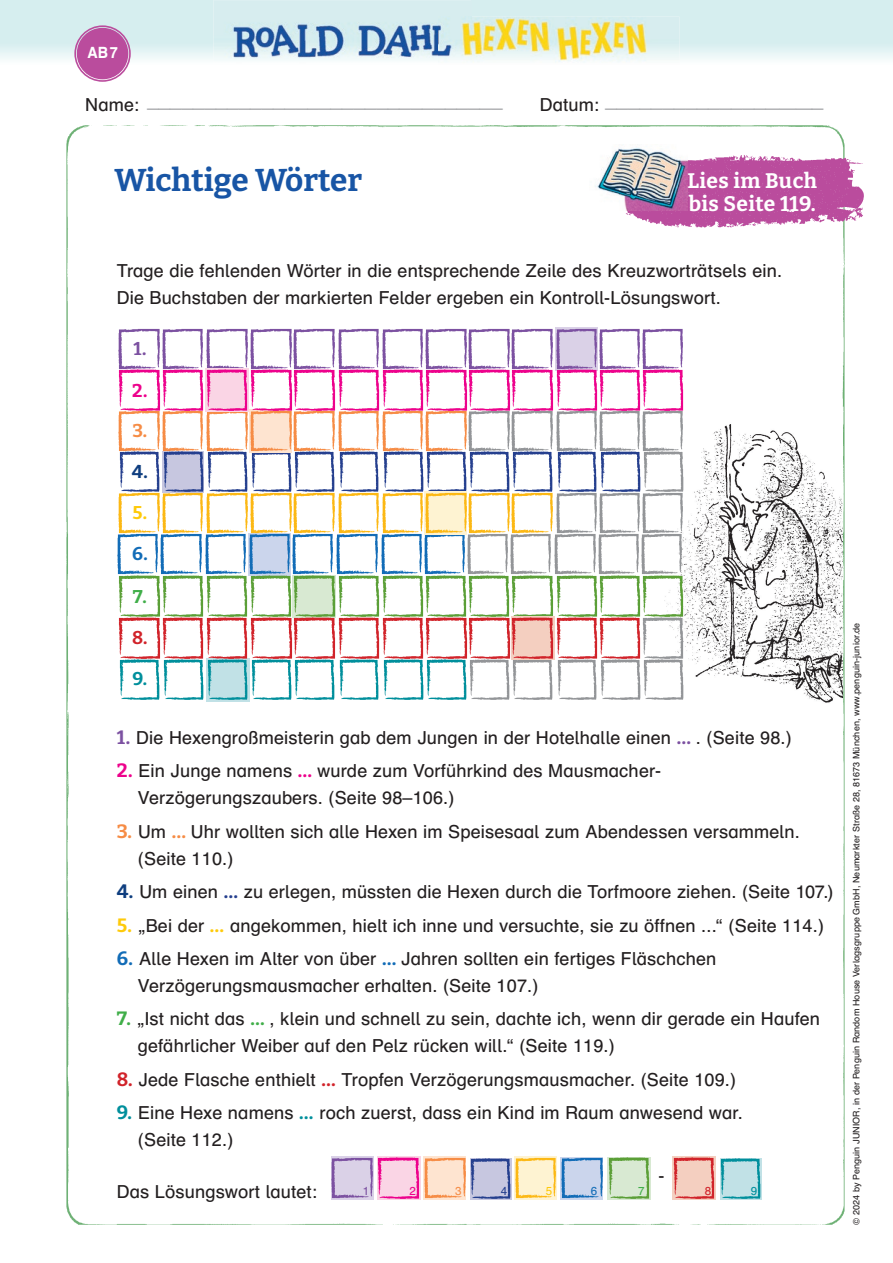
<style>
.page{position:relative;width:893px;height:1263px;background:#fff}
.page>*{position:absolute;margin:0;border:0;box-sizing:border-box;transform-origin:0 0}
.t1{font:700 31.5px "Bitter";color:#1855a5}
.t2{font:21px "Schulbuch Nord Pro";color:#939598}
.t3{font:700 21px/22.5px "Bitter";letter-spacing:.02em;color:#fff}
.t4{font:700 18.45px "Bitter";color:#7c51a1}
.t5{font:700 18.45px "Bitter";color:#ed028c}
.t6{font:700 18.45px "Bitter";color:#f68c45}
.t7{font:700 18.45px "Bitter";color:#0f3e7f}
.t8{font:700 18.45px "Bitter";color:#feca0a}
.t9{font:700 18.45px "Bitter";color:#126cb7}
.t10{font:700 18.45px "Bitter";color:#40ae49}
.t11{font:700 18.45px "Bitter";color:#d1232a}
.t12{font:700 18.45px "Bitter";color:#008f9c}
.t13{font:18px/27px "Schulbuch Nord Pro";letter-spacing:.01em;color:#231f20}
.t14{font:700 15.45px "Schulbuch Nord Pro";color:#fff;scale:.93 1}
.t15{font:11.55px "Schulbuch Nord Pro";color:#7c51a1}
.t16{font:11.55px "Schulbuch Nord Pro";color:#ed028c}
.t17{font:11.55px "Schulbuch Nord Pro";color:#f68c45}
.t18{font:11.55px "Schulbuch Nord Pro";color:#253f8e}
.t19{font:11.55px "Schulbuch Nord Pro";color:#feca0a}
.t20{font:11.55px "Schulbuch Nord Pro";color:#126cb7}
.t21{font:11.55px "Schulbuch Nord Pro";color:#40ae49}
.t22{font:11.55px "Schulbuch Nord Pro";color:#d1232a}
.t23{font:11.55px "Schulbuch Nord Pro";color:#008f9c}
.t24{font:9px "Schulbuch Nord Pro";letter-spacing:.01em;color:#231f20}
.s1{font-family:"Bitter";font-weight:700;font-size:19.2px;color:#7c51a1}
.s2{font-family:"Bitter";font-weight:700;font-size:19.2px;color:#ed028c}
.s3{font-family:"Bitter";font-weight:700;font-size:19.2px;color:#f68c45}
.s4{font-family:"Bitter";font-weight:700;font-size:19.2px;color:#0f3e7f}
.s5{font-family:"Bitter";font-weight:700;font-size:19.2px;color:#253f8e}
.s6{font-family:"Bitter";font-weight:700;font-size:19.2px;color:#feca0a}
.s7{font-family:"Bitter";font-weight:700;font-size:19.2px;color:#126cb7}
.s8{font-family:"Bitter";font-weight:700;font-size:19.2px;color:#40ae49}
.s9{font-family:"Bitter";font-weight:700;font-size:19.2px;color:#d1232a}
.s10{font-family:"Bitter";font-weight:700;font-size:19.2px;color:#008f9c}
</style>
<div class="page">
<img style="left:66px;top:125px;width:779px;height:1100px">
<img style="left:662px;top:420px;width:181px;height:283px">
<svg style="left:0;top:0;width:893px;height:69px"></svg>
<img style="left:213px;top:0;width:258px;height:64px">
<img style="left:439px;top:17px;width:240px;height:52px">
<img style="left:439px;top:17px;width:32px;height:47px">
<div style="left:77px;top:28px;width:51px;height:51px;background:#ba4c9d;border-radius:50%"></div>
<div style="left:74px;top:25px;width:57px;height:57px;border:2px solid #ba4c9d;border-radius:50%"></div>
<div style="left:78px;top:29px;width:50px;height:50px;border:2px solid #ba4c9d;border-radius:50%"></div>
<div style="left:206px;top:659px;width:43px;height:43px;background:#c1e1e6"></div>
<img style="left:118px;top:328px;width:130px;height:41px">
<img style="left:250px;top:328px;width:85px;height:41px">
<img style="left:337px;top:328px;width:216px;height:41px">
<img style="left:555px;top:328px;width:129px;height:41px">
<img style="left:117px;top:533px;width:85px;height:43px">
<img style="left:291px;top:535px;width:43px;height:40px">
<img style="left:380px;top:535px;width:172px;height:40px">
<img style="left:336px;top:535px;width:42px;height:40px">
<img style="left:204px;top:535px;width:42px;height:40px">
<img style="left:554px;top:535px;width:128px;height:40px">
<svg style="left:248px;top:533px;width:43px;height:42px;background:#aac2e2"></svg>
<img style="left:561px;top:1157px;width:42px;height:43px">
<img style="left:118px;top:575px;width:566px;height:42px">
<svg style="left:293px;top:575px;width:43px;height:42px;background:#bfdab3"></svg>
<img style="left:607px;top:1157px;width:43px;height:43px">
<img style="left:119px;top:453px;width:43px;height:39px">
<img style="left:250px;top:451px;width:434px;height:84px">
<svg style="left:162px;top:453px;width:42px;height:39px;background:#abafd1"></svg>
<img style="left:470px;top:1158px;width:42px;height:41px">
<img style="left:206px;top:453px;width:42px;height:39px">
<img style="left:119px;top:660px;width:85px;height:40px">
<img style="left:293px;top:617px;width:88px;height:83px">
<img style="left:469px;top:660px;width:85px;height:40px">
<img style="left:207px;top:660px;width:41px;height:40px">
<img style="left:720px;top:1158px;width:42px;height:41px">
<img style="left:382px;top:660px;width:85px;height:40px">
<img style="left:556px;top:660px;width:128px;height:40px">
<img style="left:251px;top:660px;width:41px;height:40px">
<img style="left:118px;top:412px;width:130px;height:41px">
<img style="left:292px;top:412px;width:43px;height:41px">
<img style="left:337px;top:412px;width:216px;height:41px">
<img style="left:555px;top:412px;width:129px;height:41px">
<svg style="left:250px;top:412px;width:42px;height:41px;background:#fcd4b6"></svg>
<img style="left:424px;top:1157px;width:42px;height:43px">
<img style="left:118px;top:492px;width:130px;height:43px">
<svg style="left:424px;top:492px;width:43px;height:43px;background:#fde7ae"></svg>
<img style="left:514px;top:1157px;width:43px;height:43px">
<img style="left:118px;top:369px;width:567px;height:43px">
<svg style="left:205px;top:369px;width:44px;height:43px;background:#f7aed4"></svg>
<img style="left:377px;top:1157px;width:43px;height:43px">
<img style="left:118px;top:617px;width:175px;height:43px">
<img style="left:381px;top:617px;width:304px;height:43px">
<svg style="left:511px;top:617px;width:43px;height:43px;background:#edaea3"></svg>
<img style="left:672px;top:1157px;width:44px;height:43px">
<img style="left:331px;top:1157px;width:43px;height:43px">
<img style="left:620px;top:141px;width:244px;height:103px">
<img style="left:589px;top:144px;width:99px;height:66px">
<p class="t14" style="left:87px;top:41px;width:34px">AB 7</p>
<p class="t2" style="left:85px;top:85px;width:419px"><sub>Name:</sub> _______________________________</p>
<p class="t2" style="left:540px;top:85px;width:285px"><sub>Datum:</sub> __________________</p>
<h1 class="t1" style="left:115px;top:154px;width:249px">Wichtige Wörter</h1>
<p class="t3" style="left:687px;top:168px;width:131px">Lies im Buch bis Seite 119.</p>
<p class="t13" style="left:117px;top:257px;width:667px">Trage die fehlenden Wörter in die entsprechende Zeile des Kreuzworträtsels ein.<br>Die Buchstaben der markierten Felder ergeben ein Kontroll-Lösungswort.</p>
<p class="t4" style="left:133px;top:334px;width:14px">1.</p>
<p class="t5" style="left:132px;top:376px;width:17px">2.</p>
<p class="t6" style="left:132px;top:416px;width:16px">3.</p>
<p class="t7" style="left:132px;top:457px;width:18px">4.</p>
<p class="t8" style="left:132px;top:498px;width:16px">5.</p>
<p class="t9" style="left:132px;top:539px;width:17px">6.</p>
<p class="t10" style="left:133px;top:581px;width:15px">7.</p>
<p class="t11" style="left:132px;top:623px;width:17px">8.</p>
<p class="t12" style="left:132px;top:663px;width:16px">9.</p>
<p class="t13" style="left:117px;top:724px;width:677px"><span class="s1">1.</span> Die Hexengroßmeisterin gab dem Jungen in der Hotelhalle einen <span class="s1">…</span> . (Seite 98.)</p>
<p class="t13" style="left:138px;top:757px;width:525px;text-indent:-21px"><span class="s2">2.</span> Ein Junge namens <span class="s2">…</span> wurde zum Vorführkind des Mausmacher-<br>Verzögerungszaubers. (Seite 98–106.)</p>
<p class="t13" style="left:138px;top:818px;width:663px;text-indent:-21px"><span class="s3">3.</span> Um <span class="s3">…</span> Uhr wollten sich alle Hexen im Speisesaal zum Abendessen versammeln. (Seite 110.)</p>
<p class="t13" style="left:117px;top:878px;width:718px"><span class="s4">4.</span> Um einen <span class="s5">…</span> zu erlegen, müssten die Hexen durch die Torfmoore ziehen. (Seite 107.)</p>
<p class="t13" style="left:117px;top:911px;width:709px"><span class="s6">5.</span> „Bei der <span class="s6">…</span> angekommen, hielt ich inne und versuchte, sie zu öffnen ...“ (Seite 114.)</p>
<p class="t13" style="left:138px;top:945px;width:580px;text-indent:-21px"><span class="s7">6.</span> Alle Hexen im Alter von über <span class="s7">…</span> Jahren sollten ein fertiges Fläschchen<br>Verzögerungsmausmacher erhalten. (Seite 107.)</p>
<p class="t13" style="left:138px;top:1005px;width:684px;text-indent:-21px"><span class="s8">7.</span> „Ist nicht das <span class="s8">…</span> , klein und schnell zu sein, dachte ich, wenn dir gerade ein Haufen gefährlicher Weiber auf den Pelz rücken will.“ (Seite 119.)</p>
<p class="t13" style="left:117px;top:1066px;width:621px"><span class="s9">8.</span> Jede Flasche enthielt <span class="s9">…</span> Tropfen Verzögerungsmausmacher. (Seite 109.)</p>
<p class="t13" style="left:138px;top:1099px;width:606px;text-indent:-21px"><span class="s10">9.</span> Eine Hexe namens <span class="s10">…</span> roch zuerst, dass ein Kind im Raum anwesend war. (Seite 112.)</p>
<p class="t13" style="left:117px;top:1178px;width:202px">Das Lösungswort lautet:</p>
<p class="t13" style="left:658px;top:1161px;width:7px">-</p>
<p class="t15" style="left:363px;top:1182px;width:8px">1</p>
<p class="t16" style="left:409px;top:1182px;width:8px">2</p>
<p class="t17" style="left:455px;top:1182px;width:8px">3</p>
<p class="t18" style="left:501px;top:1182px;width:8px">4</p>
<p class="t19" style="left:546px;top:1182px;width:8px">5</p>
<p class="t20" style="left:591px;top:1182px;width:8px">6</p>
<p class="t21" style="left:638px;top:1182px;width:8px">7</p>
<p class="t22" style="left:705px;top:1182px;width:8px">8</p>
<p class="t23" style="left:751px;top:1182px;width:8px">9</p>
<p class="t24" style="left:850px;top:1224px;width:603px;rotate:-90deg">© 2024 by Penguin JUNIOR, in der Penguin Random House Verlagsgruppe GmbH, Neumarkter Straße 28, 81673 München, www.penguin-junior.de</p>
</div>
